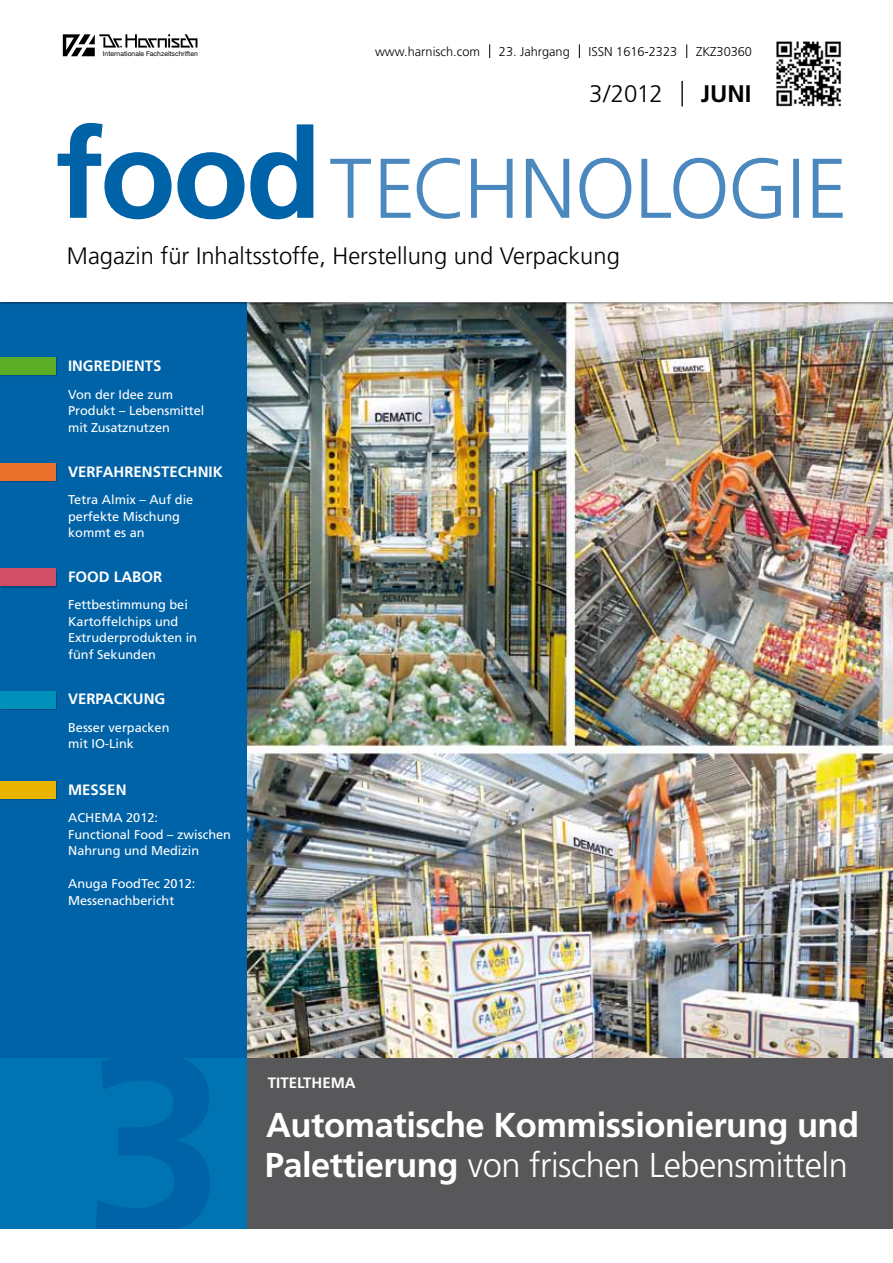
<style>
.page{position:relative;width:893px;height:1263px;background:#fff}
.page>*{position:absolute;margin:0;border:0;box-sizing:border-box;transform-origin:0 0}
.t1{font:700 34.5px/40.5px "Frutiger";letter-spacing:-.015em;color:#fff}
.t2{font:300 24px "Frutiger";color:#000}
.t3{font:700 24px "Frutiger";color:#000}
.t4{font:300 23.7px "Frutiger";color:#000}
.t5{font:700 15px "Frutiger";color:#fff}
.t6{font:12.75px/16.5px "Frutiger";color:#fff}
.t7{font:300 12.75px "Frutiger";color:#000}
.t8{font:6.75px "Helvetica Neue";color:#000}
.s1{font-weight:300}
</style>
<div class="page">
<img style="left:247px;top:304px;width:646px;height:755px">
<div style="left:0;top:302px;width:247px;height:757px;background:#0062a7"></div>
<img style="left:776px;top:41px;width:65px;height:66px">
<div style="left:247px;top:1059px;width:646px;height:170px;background:#58585a"></div>
<div style="left:0;top:1059px;width:247px;height:170px;background:#0074b2"></div>
<div style="left:1px;top:358px;width:56px;height:19px;background:#000;opacity:.3"></div>
<div style="left:0;top:358px;width:55px;height:17px;background:#5bac26"></div>
<div style="left:1px;top:464px;width:56px;height:18px;background:#eb722c"></div>
<div style="left:0;top:463px;width:55px;height:17px;background:#eb722c"></div>
<div style="left:1px;top:569px;width:56px;height:19px;background:#000;opacity:.3"></div>
<div style="left:0;top:569px;width:55px;height:17px;background:#d14e67"></div>
<div style="left:1px;top:691px;width:56px;height:19px;background:#0091bb"></div>
<div style="left:0;top:691px;width:55px;height:17px;background:#0091bb"></div>
<div style="left:1px;top:782px;width:56px;height:19px;background:#000;opacity:.3"></div>
<div style="left:0;top:781px;width:55px;height:17px;background:#e9b400"></div>
<svg style="left:63px;top:34px;width:134px;height:22px"></svg>
<svg style="left:489px;top:44px;width:1px;height:14px"></svg>
<svg style="left:579px;top:44px;width:1px;height:14px"></svg>
<svg style="left:686px;top:44px;width:1px;height:14px"></svg>
<hr style="left:681px;top:81px;width:2px;height:25px;background:#000">
<svg style="left:58px;top:123px;width:255px;height:96px"></svg>
<svg style="left:330px;top:158px;width:513px;height:61px"></svg>
<p class="t8" style="left:103px;top:50px;width:96px">Internationale Fachzeitschriften</p>
<p class="t7" style="left:375px;top:44px;width:107px">www.harnisch.com</p>
<p class="t7" style="left:499px;top:44px;width:72px">23. Jahrgang</p>
<p class="t7" style="left:589px;top:44px;width:90px">ISSN 1616-2323</p>
<p class="t7" style="left:696px;top:44px;width:57px">ZKZ30360</p>
<h2 class="t2" style="left:589px;top:81px;width:75px">3/ 2012</h2>
<h2 class="t3" style="left:701px;top:80px;width:23px">JUNI</h2>
<h3 class="t4" style="left:67px;top:242px;width:554px">Magazin für Inhaltsstoffe, Herstellung und Verpackung</h3>
<p class="t5" style="left:68px;top:357px;width:95px">INGREDIENTS</p>
<p class="t6" style="left:68px;top:386px;width:138px">Von der Idee zum<br>Produkt – Lebensmittel mit Zusatznutzen</p>
<p class="t5" style="left:68px;top:463px;width:155px">VERFAHRENSTECHNIK</p>
<p class="t6" style="left:68px;top:491px;width:127px">Tetra Almix – Auf die perfekte Mischung kommt es an</p>
<p class="t5" style="left:68px;top:568px;width:96px">FOOD LABOR</p>
<p class="t6" style="left:68px;top:597px;width:130px">Fettbestimmung bei<br>Kartoffelchips und<br>Extruderprodukten in fünf Sekunden</p>
<p class="t5" style="left:68px;top:690px;width:97px">VERPACKUNG</p>
<p class="t6" style="left:68px;top:719px;width:103px">Besser verpacken mit IO-Link</p>
<p class="t5" style="left:68px;top:781px;width:60px">M ESSEN</p>
<p class="t6" style="left:68px;top:809px;width:164px">ACHEMA 2012:<br>Functional Food – zwischen<br>Nahrung und Medizin</p>
<p class="t6" style="left:68px;top:875px;width:129px">Anuga FoodTec 2012:<br>Messenachbericht</p>
<p class="t5" style="left:268px;top:1074px;width:87px">TITELTHEMA</p>
<h1 class="t1" style="left:265px;top:1104px;width:596px">AUTOMATISCHE KOMMISSIONIERUNG UND<br>PALETTIERUNG <span class="s1">von frischen Lebensmitteln</span></h1>
</div>
